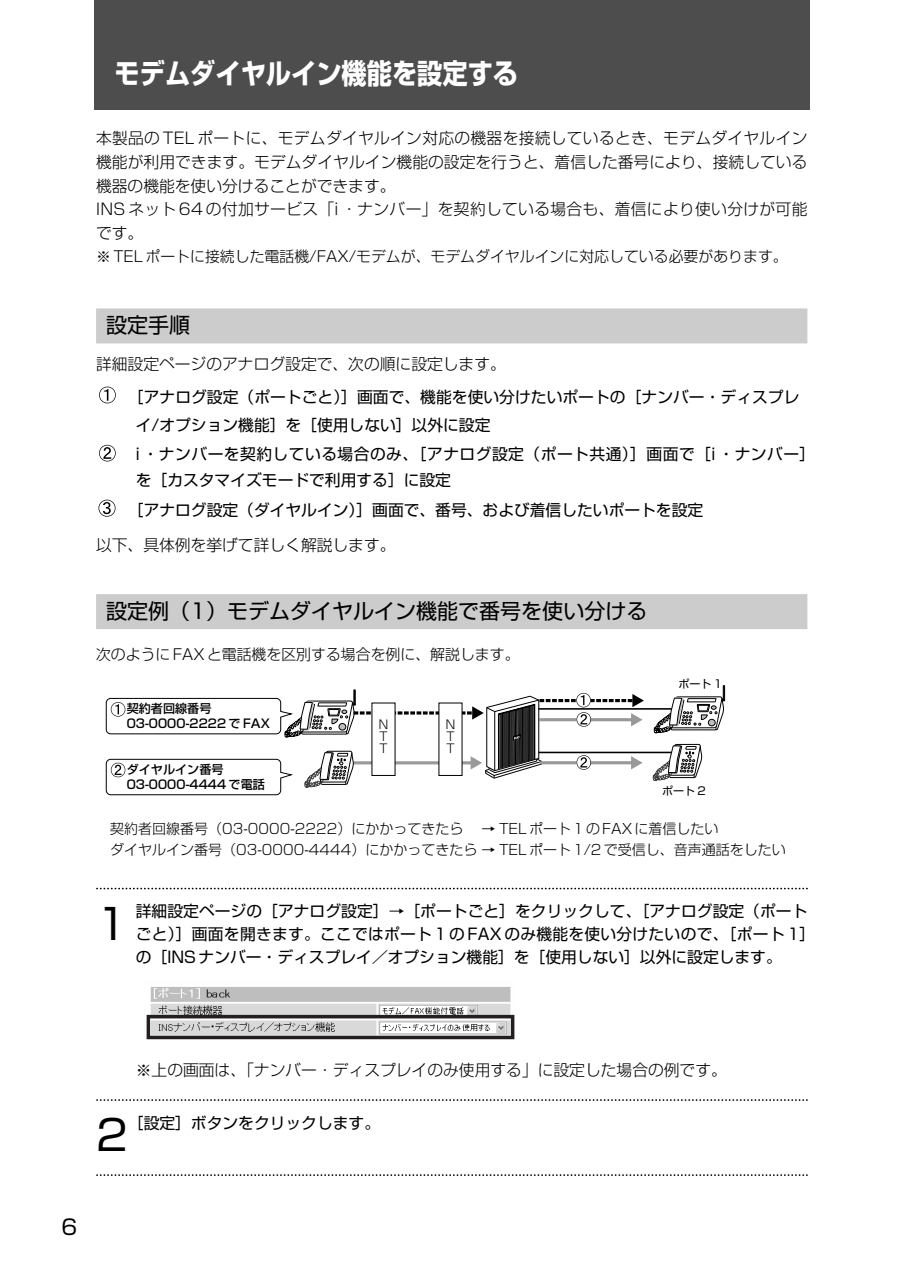
<style>
.page{position:relative;width:902px;height:1274px;background:#fff}
.page>*{position:absolute;margin:0;border:0;box-sizing:border-box;transform-origin:0 0}
.t1{font:42px "Shin Go";color:#000}
.t2{font:700 28px "Shin Go";color:#fff;scale:.9 1}
.t3{font:21px "Shin Go";color:#000}
.t4{font:15.75px/28.3px "Shin Go";color:#000}
.t5{font:300 15.75px/23.6px "Shin Go";letter-spacing:.005em;color:#000}
.t6{font:300 14.88px "Shin Go";color:#000}
.t7{font:300 14px/21px "Shin Go";color:#000}
.t8{font:500 12.08px/14.5px "Shin Go";color:#000}
.t9{font:300 12.08px/12.1px "Shin Go";color:#000;text-align:justify}
.t10{font:11.03px "Shin Go";color:#000}
</style>
<div class="page">
<div style="left:94px;top:0;width:715px;height:109px;background:#4d4d4d"></div>
<div style="left:96px;top:308px;width:711px;height:35px;background:#ccc"></div>
<div style="left:96px;top:594px;width:711px;height:35px;background:#ccc"></div>
<svg style="left:97px;top:888px;width:710px;height:1px"></svg>
<svg style="left:97px;top:1099px;width:710px;height:2px"></svg>
<svg style="left:97px;top:1174px;width:710px;height:2px"></svg>
<img style="left:146px;top:987px;width:369px;height:49px">
<div style="left:146px;top:1015px;width:368px;height:24px;border:4px solid #231f20"></div>
<svg style="left:105px;top:686px;width:619px;height:110px"></svg>
<svg style="left:98px;top:500px;width:17px;height:17px"></svg>
<svg style="left:99px;top:445px;width:17px;height:16px"></svg>
<svg style="left:99px;top:387px;width:17px;height:16px"></svg>
<h2 class="t2" style="left:115px;top:63px;width:449px">モデムダイヤルイン機能を設定する</h2>
<p class="t5" style="left:96px;top:129px;width:712px">本製品のTELポートに、モデムダイヤルイン対応の機器を接続しているとき、モデムダイヤルイン機能が利用できます。モデムダイヤルイン機能の設定を行うと、着信した番号により、接続している機器の機能を使い分けることができます。<br>INSネット64の付加サービス「i・ナンバー」を契約している場合も、着信により使い分けが可能です。</p>
<p class="t6" style="left:96px;top:251px;width:693px">※ TELポートに接続した電話機/FAX/モデムが、モデムダイヤルインに対応している必要があります。</p>
<h3 class="t3" style="left:106px;top:318px;width:85px">設定手順</h3>
<p class="t5" style="left:96px;top:354px;width:411px">詳細設定ページのアナログ設定で、次の順に設定します。</p>
<p class="t4" style="left:136px;top:384px;width:681px;text-indent:-8px">［アナログ設定（ポートごと）］画面で、機能を使い分けたいポートの［ナンバー・ディスプレイ/オプション機能］を［使用しない］以外に設定<br>i ・ナンバーを契約している場合のみ、［アナログ設定（ポート共通）］画面で［i・ナンバー］</p>
<p class="t4" style="left:128px;top:467px;width:576px;line-height:29.8px;text-indent:8px">を［カスタマイズモードで利用する］に設定<br>［アナログ設定（ダイヤルイン）］画面で、番号、および着信したいポートを設定</p>
<p class="t5" style="left:96px;top:535px;width:301px">以下、具体例を挙げて詳しく解説します。</p>
<h3 class="t3" style="left:106px;top:603px;width:542px">設定例（1）モデムダイヤルイン機能で番号を使い分ける</h3>
<p class="t6" style="left:96px;top:649px;width:425px">次のようにFAXと電話機を区別する場合を例に、解説します。</p>
<p class="t8" style="left:127px;top:703px;width:144px">契約者回線番号<br>03-0000-2222 で FAX</p>
<p class="t8" style="left:127px;top:764px;width:140px">ダイヤルイン番号<br>03-0000-4444 で電話</p>
<p class="t9" style="left:377px;top:720px;width:14px">ＮＴＴ</p>
<p class="t9" style="left:444px;top:720px;width:14px">ＮＴＴ</p>
<p class="t10" style="left:678px;top:680px;width:45px">ポート 1</p>
<p class="t10" style="left:662px;top:787px;width:45px">ポート 2</p>
<p class="t7" style="left:110px;top:821px;width:677px;text-indent:371px">→ TELポート1のFAXに着信したい<br>ダイヤルイン番号（03-0000-4444）にかかってきたら → TELポート1/2で受信し、音声通話をしたい</p>
<p class="t7" style="left:110px;top:821px;width:355px">契約者回線番号（03-0000-2222）にかかってきたら</p>
<h1 class="t1" style="left:96px;top:908px;width:33px">1</h1>
<p class="t4" style="left:136px;top:902px;width:681px;line-height:22.8px">詳細設定ページの［アナログ設定］→［ポートごと］をクリックして、［アナログ設定（ポートごと）］画面を開きます。ここではポート 1のFAXのみ機能を使い分けたいので、［ポート1］の［INSナンバー・ディスプレイ／オプション機能］を［使用しない］以外に設定します。</p>
<p class="t5" style="left:136px;top:1061px;width:592px">※上の画面は、「ナンバー・ディスプレイのみ使用する」に設定した場合の例です。</p>
<h1 class="t1" style="left:96px;top:1120px;width:33px">2</h1>
<p class="t4" style="left:128px;top:1110px;width:254px">［設定］ボタンをクリックします。</p>
<h3 class="t3" style="left:61px;top:1219px;width:17px">6</h3>
</div>
